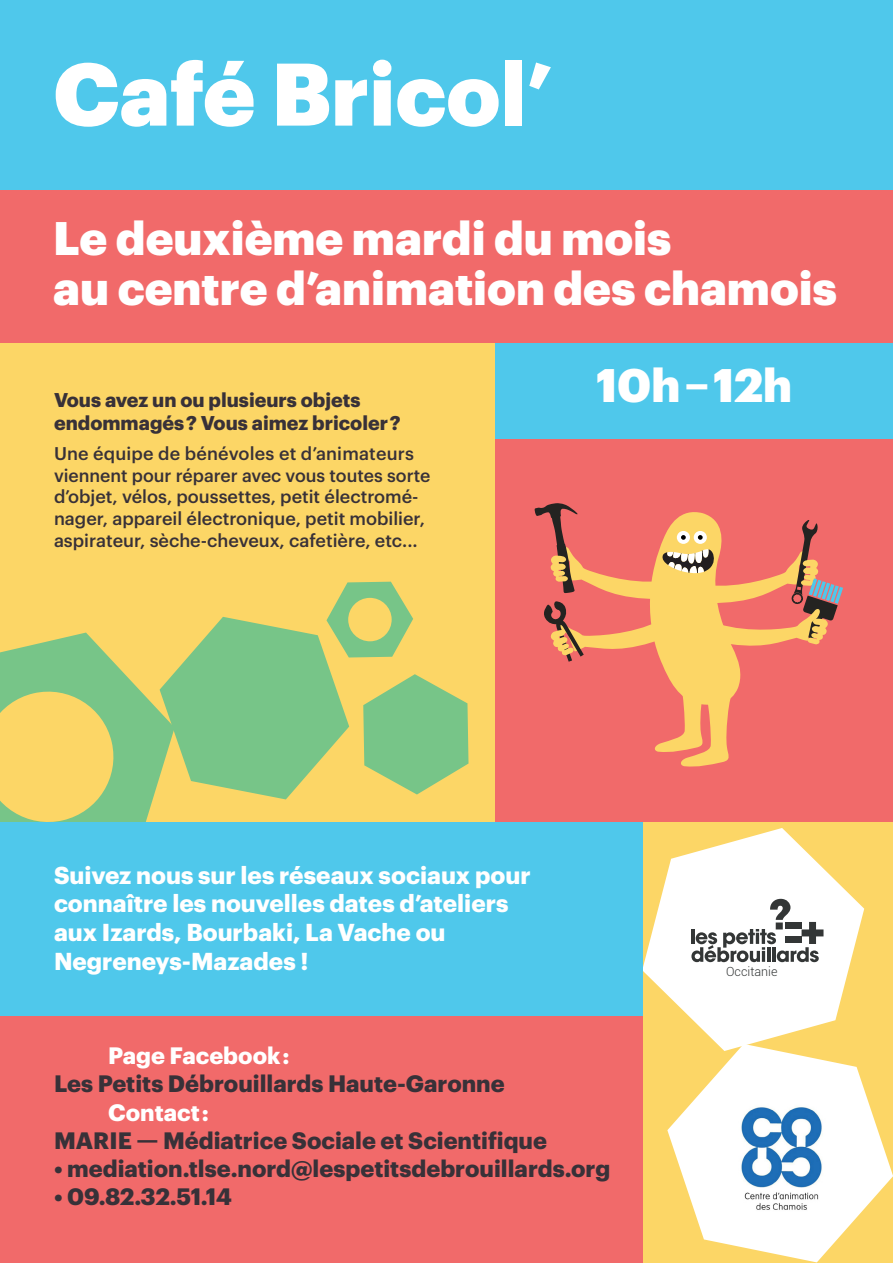
<style>
.page{position:relative;width:893px;height:1263px;background:#fff}
.page>*{position:absolute;margin:0;border:0;box-sizing:border-box;transform-origin:0 0}
.titre{font:900 86.7px "Graphik";color:#fff}
.date{font:900 46.05px "Graphik";color:#fff}
.titre-2{font:700 24px/28.8px "Graphik";color:#fff}
.titre-3{font:700 23.25px/27.9px "Graphik";color:#383138}
.titre-4{font:700 23.25px "Graphik";color:#fff}
.soutitre{font:700 19.5px/23.4px "Graphik";color:#383138}
.titre-5{font:500 18px/21.6px "Graphik";color:#383138}
.t1{font:300 12.6px "Roboto";color:#333636}
.s1{color:#fff}
</style>
<div class="page">
<div style="left:0;top:328px;width:495px;height:496px;background:#fcd666"></div>
<div style="left:495px;top:438px;width:398px;height:386px;background:#f16a6a"></div>
<div style="left:643px;top:822px;width:250px;height:441px;background:#fcd666"></div>
<div style="left:0;top:0;width:893px;height:190px;background:#4fc8eb"></div>
<div style="left:495px;top:328px;width:398px;height:110px;background:#4fc8eb"></div>
<svg style="left:667px;top:1051px;width:226px;height:211px;fill:#fff"></svg>
<svg style="left:643px;top:828px;width:221px;height:223px;fill:#fff"></svg>
<svg style="left:691px;top:899px;width:132px;height:63px;background:#c6c7c7"></svg>
<div style="left:785px;top:922px;width:17px;height:7px;background:#333636"></div>
<div style="left:785px;top:936px;width:17px;height:7px;background:#333636"></div>
<img style="left:715px;top:1103px;width:132px;height:113px">
<svg style="left:535px;top:503px;width:308px;height:264px"></svg>
<svg style="left:0;top:582px;width:468px;height:240px"></svg>
<div style="left:0;top:190px;width:893px;height:153px;background:#f16a6a"></div>
<div style="left:0;top:822px;width:643px;height:194px;background:#4fc8eb"></div>
<div style="left:0;top:1016px;width:643px;height:247px;background:#f16a6a"></div>
<p class="titre" style="left:53px;top:27px;width:502px">Café Bricol’</p>
<p class="date" style="left:53px;top:203px;width:620px">Le deuxième mardi du mois</p>
<p class="date" style="left:53px;top:252px;width:785px">au centre d’animation des chamois</p>
<p class="soutitre" style="left:54px;top:386px;width:348px">Vous avez un ou plusieurs objets endommagés ? Vous aimez bricoler ?</p>
<p class="titre-5" style="left:54px;top:441px;width:378px">Une équipe de bénévoles et d’animateurs viennent pour réparer avec vous toutes sorte</p>
<p class="titre-5" style="left:54px;top:484px;width:372px">d’objet, vélos, poussettes, petit électromé&shy;nager, appareil électronique, petit mobilier, aspirateur, sèche-cheveux, cafetière, etc...</p>
<p class="date" style="left:596px;top:350px;width:198px">10h – 12h</p>
<p class="titre-2" style="left:54px;top:858px;width:478px">Suivez nous sur les réseaux sociaux pour connaître les nouvelles dates d’ateliers aux Izards, Bourbaki, La Vache ou Negreneys-Mazades !</p>
<p class="t1" style="left:726px;top:962px;width:53px">Occitanie</p>
<p class="titre-3" style="left:54px;top:1040px;width:452px;text-indent:54px"><span class="s1">Page Facebook :<br></span>Les Petits Débrouillards Haute-Garonne</p>
<p class="titre-4" style="left:108px;top:1095px;width:102px">Contact :</p>
<p class="titre-3" style="left:54px;top:1124px;width:494px">MARIE — Médiatrice Sociale et Scientifique</p>
<p class="titre-3" style="left:54px;top:1152px;width:558px">• mediation.tlse.nord@lespetitsdebrouillards.org</p>
<p class="titre-3" style="left:54px;top:1180px;width:179px">• 09.82.32.51.14</p>
</div>
